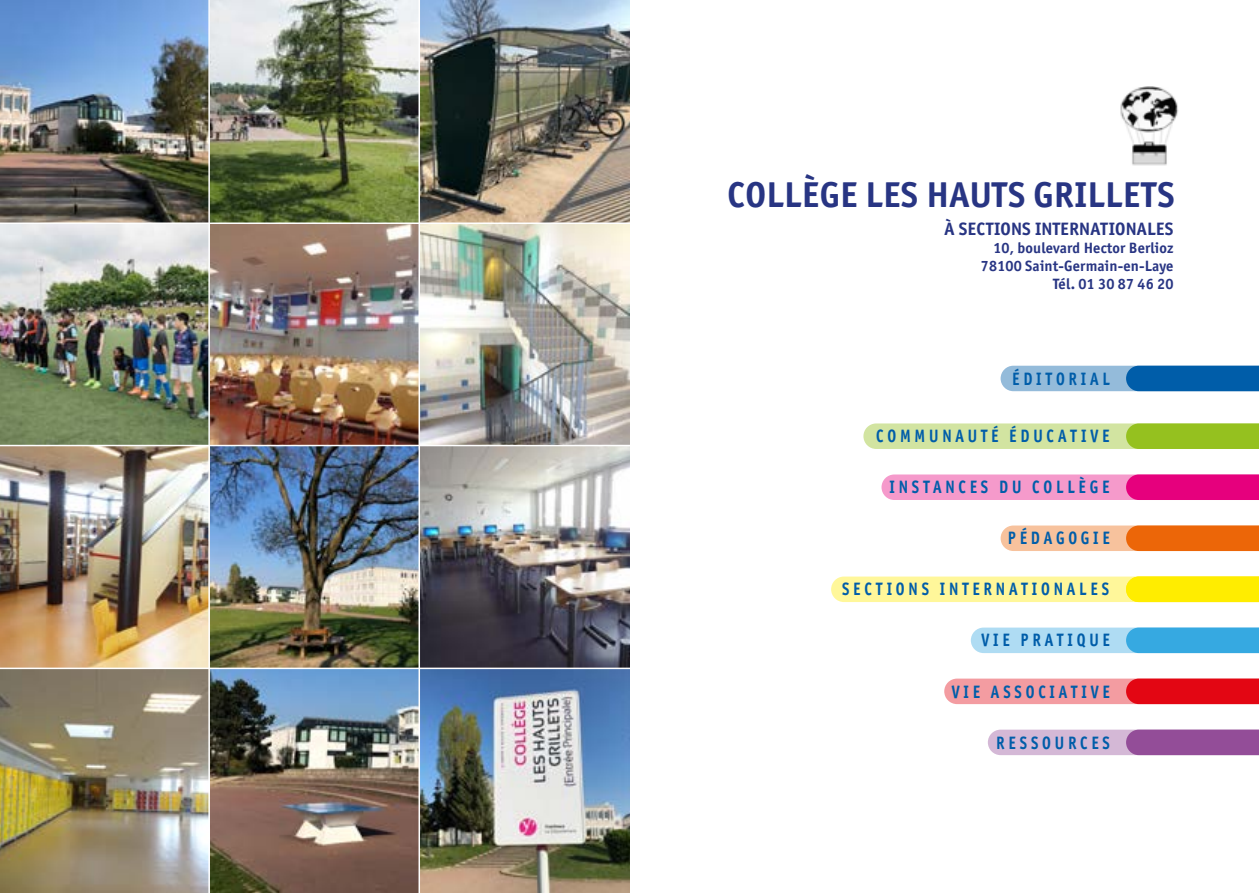
<style>
.page{position:relative;width:1259px;height:893px;background:#fff}
.page>*{position:absolute;margin:0;border:0;box-sizing:border-box;transform-origin:0 0}
.t1{font:700 36px "Officina Sans ITC Pro";letter-spacing:.01em;color:#283583}
.t2{font:700 18px "Officina Sans ITC Pro";letter-spacing:.25em;color:#005da9;scale:.85 1}
.t3{font:700 18px "Officina Sans ITC Pro";letter-spacing:.01em;color:#283583}
.t4{font:700 15px/18px "Officina Sans ITC Pro";letter-spacing:.01em;color:#283583;text-align:right}
</style>
<div class="page">
<img style="left:1120px;top:86px;width:59px;height:80px">
<svg style="left:1000px;top:366px;width:259px;height:25px;background:#4a8cc1"></svg>
<svg style="left:863px;top:423px;width:396px;height:26px;background:#bfd979"></svg>
<svg style="left:881px;top:474px;width:378px;height:26px;background:#f068b2"></svg>
<svg style="left:1000px;top:525px;width:259px;height:26px;background:#f19656"></svg>
<svg style="left:971px;top:628px;width:288px;height:25px;background:#78c5ea"></svg>
<svg style="left:944px;top:679px;width:315px;height:25px;background:#ec5e67"></svg>
<svg style="left:988px;top:730px;width:271px;height:25px;background:#b585b8"></svg>
<svg style="left:831px;top:576px;width:428px;height:26px;background:#fff46e"></svg>
<img style="left:0;top:0;width:629px;height:893px">
<hr style="left:208px;top:0;width:2px;height:893px;background:#fff">
<hr style="left:0;top:222px;width:630px;height:2px;background:#fff">
<hr style="left:0;top:445px;width:630px;height:1px;background:#fff">
<hr style="left:0;top:668px;width:630px;height:1px;background:#fff">
<hr style="left:418px;top:0;width:2px;height:893px;background:#fff">
<h1 class="t1" style="left:727px;top:172px;width:449px">COLLÈGE LES HAUTS GRILLETS</h1>
<p class="t3" style="left:944px;top:217px;width:230px">À SECTIONS INTERNATIONALES</p>
<p class="t4" style="left:981px;top:238px;width:194px">10, boulevard Hector Berlioz<br>78100 Saint-Germain-en-Laye<br>Tél. 01 30 87 46 20</p>
<p class="t2" style="left:1012px;top:367px;width:116px">ÉDITORIAL</p>
<p class="t2" style="left:876px;top:425px;width:276px">COMMUNAUTÉ ÉDUCATIVE</p>
<p class="t2" style="left:889px;top:476px;width:260px">INSTANCES DU COLLÈGE</p>
<p class="t2" style="left:1008px;top:527px;width:121px">PÉDAGOGIE</p>
<p class="t2" style="left:842px;top:578px;width:316px">SECTIONS INTERNATIONALES</p>
<p class="t2" style="left:981px;top:629px;width:153px">VIE PRATIQUE</p>
<p class="t2" style="left:952px;top:680px;width:187px">VIE ASSOCIATIVE</p>
<p class="t2" style="left:996px;top:731px;width:135px">RESSOURCES</p>
</div>
